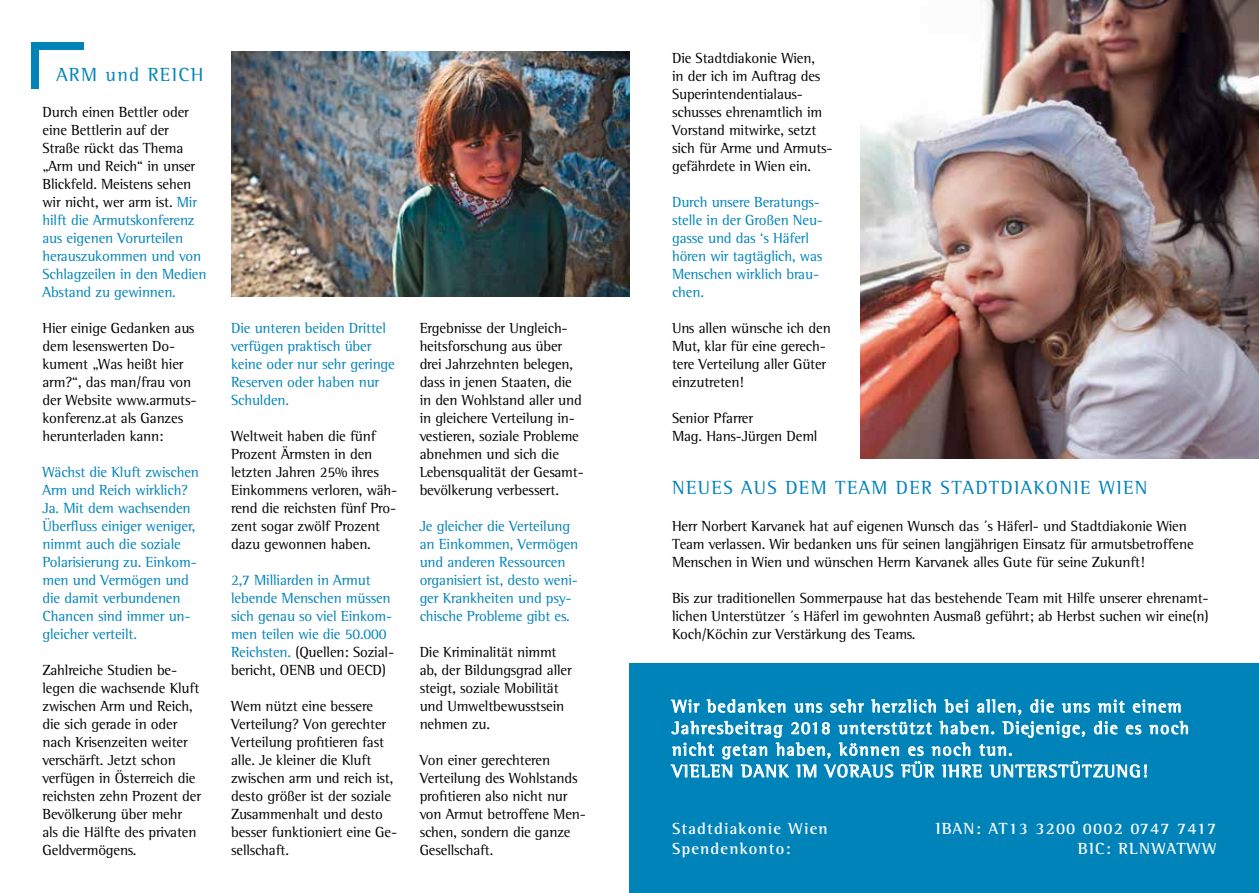
<style>
.page{position:relative;width:1259px;height:893px;background:#fff}
.page>*{position:absolute;margin:0;border:0;box-sizing:border-box;transform-origin:0 0}
.t1{font:19.5px "Rotis Semi Serif Std";letter-spacing:.07em;color:#0083b9}
.t2{font:18px/21.6px "Rotis Semi Serif Std";letter-spacing:.07em;color:#fff}
.t3{font:700 16.5px/19.8px "Rotis Semi Serif Std";letter-spacing:.07em;color:#fff}
.t4{font:15px/18px "Rotis Semi Serif Std";letter-spacing:-.01em;color:#000}
.t5{font:15px/18px "Rotis Semi Serif Std";letter-spacing:-.01em;color:#0083b9}
.s1{color:#0083b9}
.s2{color:#000}
</style>
<div class="page">
<div style="left:31px;top:42px;width:8px;height:47px;background:#0083b9"></div>
<div style="left:32px;top:42px;width:52px;height:8px;background:#0083b9"></div>
<div style="left:629px;top:663px;width:630px;height:230px;background:#0083b9"></div>
<img style="left:231px;top:51px;width:398px;height:246px">
<svg style="left:670px;top:699px;width:518px;height:79px"></svg>
<img style="left:860px;top:0;width:399px;height:459px">
<h1 class="t1" style="left:56px;top:63px;width:149px">ARM und REICH</h1>
<p class="t4" style="left:43px;top:103px;width:165px">Durch einen Bettler oder eine Bettlerin auf der<br>Straße rückt das Thema „Arm und Reich“ in unser<br>Blickfeld. Meistens sehen wir nicht, wer arm ist. <span class="s1">Mir hilft die Armutskonferenz aus eigenen Vorurteilen herauszukommen und von<br>Schlagzeilen in den Medien<br>Abstand zu gewinnen.</span></p>
<p class="t4" style="left:43px;top:319px;width:155px">Hier einige Gedanken aus dem lesenswerten Do&shy;kument „Was heißt hier arm?“, das man/frau von der Website www.armuts&shy;konferenz.at als Ganzes herunterladen kann:</p>
<p class="t5" style="left:43px;top:463px;width:158px">Wächst die Kluft zwischen<br>Arm und Reich wirklich?<br>Ja. Mit dem wachsenden<br>Überfluss einiger weniger, nimmt auch die soziale<br>Polarisierung zu. Einkom&shy;men und Vermögen und die damit verbundenen<br>Chancen sind immer un&shy;gleicher verteilt.</p>
<p class="t4" style="left:43px;top:661px;width:160px">Zahlreiche Studien be&shy;legen die wachsende Kluft zwischen Arm und Reich, die sich gerade in oder nach Krisenzeiten weiter verschärft. Jetzt schon verfügen in Österreich die reichsten zehn Prozent der<br>Bevölkerung über mehr als die Hälfte des privaten<br>Geldvermögens.</p>
<p class="t5" style="left:231px;top:319px;width:165px">Die unteren beiden Drittel verfügen praktisch über keine oder nur sehr geringe<br>Reserven oder haben nur<br>Schulden.</p>
<p class="t4" style="left:231px;top:427px;width:168px">Weltweit haben die fünf<br>Prozent Ärmsten in den letzten Jahren 25% ihres<br>Einkommens verloren, wäh&shy;rend die reichsten fünf Pro&shy;zent sogar zwölf Prozent dazu gewonnen haben.</p>
<p class="t5" style="left:231px;top:571px;width:165px">2,7 Milliarden in Armut lebende Menschen müssen sich genau so viel Einkom&shy;men teilen wie die 50.000<br>Reichsten. <span class="s2">(Quellen: Sozial&shy;bericht, OENB und OECD)</span></p>
<p class="t4" style="left:231px;top:697px;width:168px">Wem nützt eine bessere<br>Verteilung? Von gerechter<br>Verteilung profitieren fast alle. Je kleiner die Kluft zwischen arm und reich ist, desto größer ist der soziale<br>Zusammenhalt und desto besser funktioniert eine Ge&shy;sellschaft.</p>
<p class="t4" style="left:420px;top:319px;width:166px">Ergebnisse der Ungleich&shy;heitsforschung aus über drei Jahrzehnten belegen, dass in jenen Staaten, die in den Wohlstand aller und in gleichere Verteilung in&shy;vestieren, soziale Probleme abnehmen und sich die<br>Lebensqualität der Gesamt&shy;bevölkerung verbessert.</p>
<p class="t5" style="left:420px;top:517px;width:160px">Je gleicher die Verteilung an Einkommen, Vermögen und anderen Ressourcen organisiert ist, desto weni&shy;ger Krankheiten und psy&shy;chische Probleme gibt es.</p>
<p class="t4" style="left:420px;top:643px;width:154px">Die Kriminalität nimmt ab, der Bildungsgrad aller steigt, soziale Mobilität und Umweltbewusstsein nehmen zu.</p>
<p class="t4" style="left:420px;top:751px;width:168px">Von einer gerechteren<br>Verteilung des Wohlstands profitieren also nicht nur von Armut betroffene Men&shy;schen, sondern die ganze<br>Gesellschaft.</p>
<p class="t4" style="left:672px;top:49px;width:162px">Die Stadtdiakonie Wien,<br>in der ich im Auftrag des<br>Superintendentialaus&shy;schusses ehrenamtlich im<br>Vorstand mitwirke, setzt sich für Arme und Armuts&shy;gefährdete in Wien ein.</p>
<p class="t5" style="left:672px;top:193px;width:152px">Durch unsere Beratungs&shy;stelle in der Großen Neu&shy;gasse und das ‘s Häferl hören wir tagtäglich, was<br>Menschen wirklich brau&shy;chen.</p>
<p class="t4" style="left:672px;top:319px;width:160px">Uns allen wünsche ich den<br>Mut, klar für eine gerech&shy;tere Verteilung aller Güter einzutreten!</p>
<p class="t4" style="left:672px;top:409px;width:147px">Senior Pfarrer<br>Mag. Hans-Jürgen Deml</p>
<h1 class="t1" style="left:672px;top:476px;width:477px">NEUES AUS DEM TEAM DER STADTDIAKONIE WIEN</h1>
<p class="t4" style="left:672px;top:517px;width:523px">Herr Norbert Karvanek hat auf eigenen Wunsch das ´s Häferl- und Stadtdiakonie Wien<br>Team verlassen. Wir bedanken uns für seinen langjährigen Einsatz für armutsbetroffene<br>Menschen in Wien und wünschen Herrn Karvanek alles Gute für seine Zukunft!</p>
<p class="t4" style="left:672px;top:589px;width:538px;text-align:justify">Bis zur traditionellen Sommerpause hat das bestehende Team mit Hilfe unserer ehrenamt&shy;lichen Unterstützer ´s Häferl im gewohnten Ausmaß geführt; ab Herbst suchen wir eine(n)<br>Koch/Köchin zur Verstärkung des Teams.</p>
<p class="t2" style="left:672px;top:695px;width:518px">Wir bedanken uns sehr herzlich bei allen, die uns mit einem Jahresbeitrag 2018 unterstützt haben. Diejenige, die es noch nicht getan haben, können es noch tun.<br>VIELEN DANK IM VORAUS FÜR IHRE UNTERSTÜTZUNG!</p>
<p class="t3" style="left:672px;top:818px;width:157px">Stadtdiakonie Wien<br>Spendenkonto:</p>
<p class="t3" style="left:935px;top:818px;width:282px;text-align:right">IBAN: AT13 3200 0002 0747 7417<br>BIC: RLNWATWW</p>
</div>
